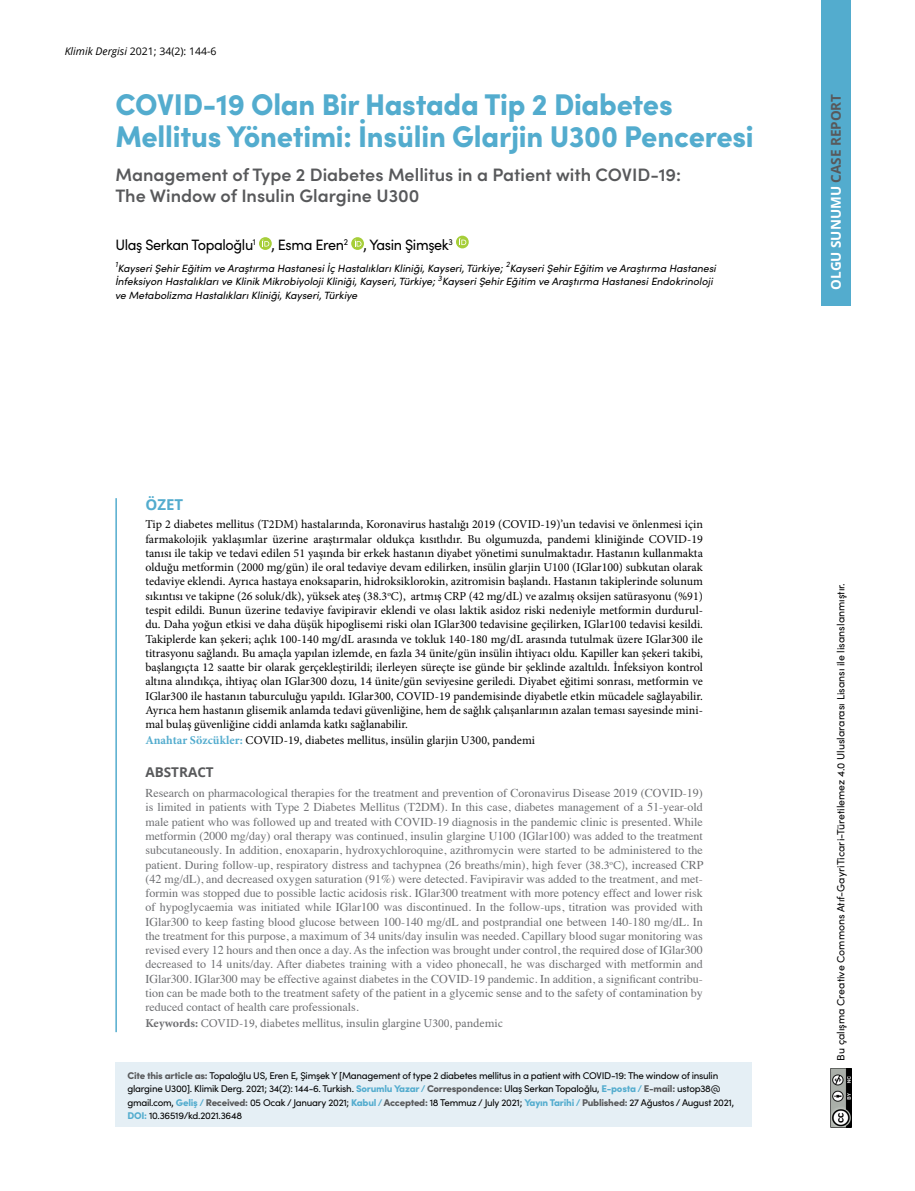
<style>
.page{position:relative;width:915px;height:1191px;background:#fff}
.page>*{position:absolute;margin:0;border:0;box-sizing:border-box;transform-origin:0 0}
.t1{font:900 30px/31.5px "Sofia Pro";letter-spacing:-.005em;color:#53acce;scale:.96 1}
.t2{font:600 18px/21px "Sofia Pro";color:#58595b}
.t3{font:15px "Sofia Pro";letter-spacing:-.025em;color:#000;scale:.96 1}
.t4{font:700 15px "Open Sans";color:#53acce}
.t5{font:700 13.5px "Open Sans";color:#fff}
.t6{font:700 13.5px "Open Sans";color:#58595b}
.t7{font:12px/14.2px "Minion Pro";color:#000;text-align:justify}
.t8{font:12px/14.2px "Times";color:#6d6e71;text-align:justify}
.t9{font:12px "Minion Pro";color:#6d6e71}
.t10{font:italic 10.5px/13.5px "Sofia Pro";color:#000}
.t11{font:10.5px "Sofia Pro";color:#000}
.t12{font:10.5px "Open Sans";color:#000}
.t13{font:9.75px/13.5px "Sofia Pro";letter-spacing:-.025em;color:#000}
.s1{font-style:italic}
.s2{font-weight:700;color:#53acce}
.s3{font-family:"Minion Pro"}
.s4{font-weight:700}
.s5{font-weight:900;color:#58595b}
.s6{font-weight:900;color:#53acce}
.s7{color:#58595b}
</style>
<div class="page">
<svg style="left:259px;top:237px;width:13px;height:13px"></svg>
<svg style="left:262px;top:239px;width:7px;height:7px"></svg>
<svg style="left:351px;top:237px;width:13px;height:13px"></svg>
<svg style="left:354px;top:239px;width:7px;height:7px"></svg>
<hr style="left:115px;top:498px;width:2px;height:534px;background:#53acce">
<img style="left:830px;top:1068px;width:21px;height:59px">
<div style="left:115px;top:1062px;width:636px;height:64px;background:#e5eff5"></div>
<div style="left:821px;top:0;width:29px;height:306px;background:#53acce"></div>
<div style="left:456px;top:236px;width:12px;height:12px;background:#a6ce39;border-radius:50%"></div>
<svg style="left:459px;top:238px;width:7px;height:7px"></svg>
<p class="t12" style="left:65px;top:44px;width:153px"><span class="s1">Klimik Dergisi</span> 2021; 34(2): 144-6</p>
<h1 class="t1" style="left:115px;top:86px;width:666px">COVID-19 Olan Bir Hastada Tip 2 Diabetes<br>Mellitus Yönetimi: İnsülin Glarjin U300 Penceresi</h1>
<h2 class="t2" style="left:115px;top:163px;width:567px">Management of Type 2 Diabetes Mellitus in a Patient with COVID-19:<br>The Window of Insulin Glargine U300</h2>
<p class="t3" style="left:115px;top:234px;width:353px">Ulaş Serkan Topaloğlu<sup>1</sup> , Esma Eren<sup>2</sup> , Yasin Şimşek<sup>3</sup></p>
<p class="t10" style="left:115px;top:261px;width:602px"><sup>1</sup>Kayseri Şehir Eğitim ve Araştırma Hastanesi İç Hastalıkları Kliniği, Kayseri, Türkiye; <sup>2</sup>Kayseri Şehir Eğitim ve Araştırma Hastanesi<br>İnfeksiyon Hastalıkları ve Klinik Mikrobiyoloji Kliniği, Kayseri, Türkiye; <sup>3</sup>Kayseri Şehir Eğitim ve Araştırma Hastanesi Endokrinoloji ve Metabolizma Hastalıkları Kliniği, Kayseri, Türkiye</p>
<p class="t4" style="left:145px;top:493px;width:39px">ÖZET</p>
<p class="t7" style="left:145px;top:517px;width:559px">Tip 2 diabetes mellitus (T2DM) hastalarında, Koronavirus hastalığı 2019 (COVID-19)’un tedavisi ve önlenmesi için farmakolojik yaklaşımlar üzerine araştırmalar oldukça kısıtlıdır. Bu olgumuzda, pandemi kliniğinde COVID-19 tanısı ile takip ve tedavi edilen 51 yaşında bir erkek hastanın diyabet yönetimi sunulmaktadır. Hastanın kullanmakta olduğu metformin (2000 mg/gün) ile oral tedaviye devam edilirken, insülin glarjin U100 (IGlar100) subkutan olarak tedaviye eklendi. Ayrıca hastaya enoksaparin, hidroksiklorokin, azitromisin başlandı. Hastanın takiplerinde solunum sıkıntısı ve takipne (26 soluk/dk), yüksek ateş (38.3<sup>o</sup>C), artmış CRP (42 mg/dL) ve azalmış oksijen satürasyonu (%91) tespit edildi. Bunun üzerine tedaviye favipiravir eklendi ve olası laktik asidoz riski nedeniyle metformin durdurul&shy;du. Daha yoğun etkisi ve daha düşük hipoglisemi riski olan IGlar300 tedavisine geçilirken, IGlar100 tedavisi kesildi.<br>Takiplerde kan şekeri; açlık 100-140 mg/dL arasında ve tokluk 140-180 mg/dL arasında tutulmak üzere IGlar300 ile titrasyonu sağlandı. Bu amaçla yapılan izlemde, en fazla 34 ünite/gün insülin ihtiyacı oldu. Kapiller kan şekeri takibi, başlangıçta 12 saatte bir olarak gerçekleştirildi; ilerleyen süreçte ise günde bir şeklinde azaltıldı. İnfeksiyon kontrol altına alındıkça, ihtiyaç olan IGlar300 dozu, 14 ünite/gün seviyesine geriledi. Diyabet eğitimi sonrası, metformin ve IGlar300 ile hastanın taburculuğu yapıldı. IGlar300, COVID-19 pandemisinde diyabetle etkin mücadele sağlayabilir.<br>Ayrıca hem hastanın glisemik anlamda tedavi güvenliğine, hem de sağlık çalışanlarının azalan teması sayesinde mini&shy;mal bulaş güvenliğine ciddi anlamda katkı sağlanabilir.</p>
<p class="t7" style="left:145px;top:733px;width:391px"><span class="s2">Anahtar Sözcükler:</span> COVID-19, diabetes mellitus, insülin glarjin U300, pandemi</p>
<p class="t6" style="left:145px;top:762px;width:70px">ABSTRACT</p>
<p class="t8" style="left:145px;top:785px;width:559px">Research on pharmacological therapies for the treatment and prevention of Coronavirus Disease 2019 (COVID-19) is limited in patients with Type 2 Diabetes Mellitus (T2DM). In this case, diabetes management of a 51-year-old male patient who was followed up and treated with COVID-19 diagnosis in the pandemic clinic is presented. While metformin (2000 mg/day) oral therapy was continued, insulin glargine U100 (IGlar100) was added to the treatment subcutaneously. In addition, enoxaparin, hydroxychloroquine, azithromycin were started to be administered to the patient. During follow-up, respiratory distress and tachypnea (26 breaths/min), high fever <span class="s3">(38.3</span><sup>o</sup><span class="s3">C),</span> increased CRP (42 mg/dL), and decreased oxygen saturation (91%) were detected. Favipiravir was added to the treatment, and met&shy;formin was stopped due to possible lactic acidosis risk. IGlar300 treatment with more potency effect and lower risk of hypoglycaemia was initiated while IGlar100 was discontinued. In the follow-ups, titration was provided with IGlar300 to keep fasting blood glucose between 100-140 mg/dL and postprandial one between 140-180 mg/dL. In the treatment for this purpose, a maximum of 34 units/day insulin was needed. Capillary blood sugar monitoring was revised every 12 hours and then once a day. As the infection was brought under control, the required dose of IGlar300 decreased to 14 units/day. After diabetes training with a video phonecall, he was discharged with metformin and IGlar300. IGlar300 may be effective against diabetes in the COVID-19 pandemic. In addition, a significant contribu&shy;tion can be made both to the treatment safety of the patient in a glycemic sense and to the safety of contamination by reduced contact of health care professionals.</p>
<p class="t9" style="left:145px;top:1015px;width:359px"><span class="s4">Keywords:</span> COVID-19, diabetes mellitus, insulin glargine U300, pandemic</p>
<p class="t13" style="left:127px;top:1068px;width:608px"><span class="s5">Cite this article as:</span> Topaloğlu US, Eren E, Şimşek Y [Management of type 2 diabetes mellitus in a patient with COVID-19: The window of insulin glargine U300]. Klimik Derg. 2021; 34(2): 144-6. Turkish. <span class="s6">Sorumlu Yazar /</span> <span class="s5">Correspondence:</span> Ulaş Serkan Topaloğlu, <span class="s6">E-posta /</span> <span class="s5">E-mail:</span> ustop38@ gmail.com, <span class="s6">Geliş /</span> <span class="s5">Received:</span> 05 Ocak / January 2021; <span class="s6">Kabul /</span> <span class="s5">Accepted:</span> 18 Temmuz / July 2021; <span class="s6">Yayın Tarihi /</span> <span class="s5">Published:</span> 27 Ağustos / August 2021, <span class="s6">DOI:</span> 10.36519/kd.2021.3648</p>
<p class="t5" style="left:826px;top:290px;width:197px;rotate:-90deg">OLGU SUNUMU <span class="s7">CASE REPORT</span></p>
<p class="t11" style="left:832px;top:1060px;width:479px;rotate:-90deg">Bu çalışma Creative Commons Atıf-GayriTicari-Türetilemez 4.0 Uluslararası Lisansı ile lisanslanmıştır.</p>
</div>
